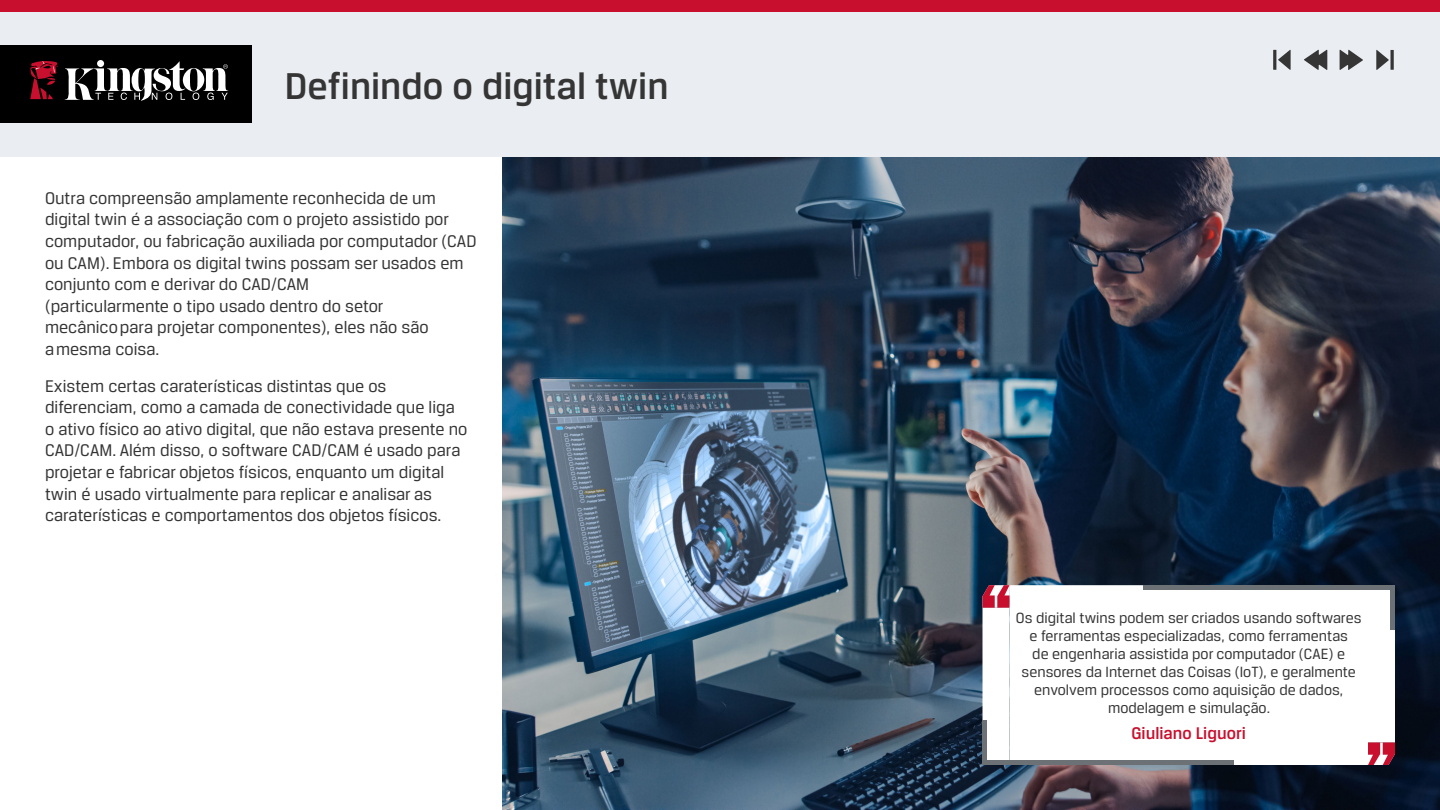
<style>
.page{position:relative;width:1440px;height:810px;background:#fff}
.page>*{position:absolute;margin:0;border:0;box-sizing:border-box;transform-origin:0 0}
.t1{font:500 39.75px "Breuer Text";color:#353535}
.t2{font:18px/21.6px "Breuer Text";color:#353535}
.t3{font:500 18px "Breuer Text";color:#c8102e}
.t4{font:15.75px/18px "Breuer Text";color:#353535;text-align:center}
</style>
<div class="page">
<img style="left:502px;top:156px;width:938px;height:654px">
<div style="left:0;top:0;width:1440px;height:156px;background:#eaedf1"></div>
<div style="left:0;top:0;width:1440px;height:11px;background:#c8102e"></div>
<div style="left:0;top:45px;width:251px;height:78px;background:#000"></div>
<div style="left:97px;top:60px;width:7px;height:7px;background:#fff;border-radius:50%"></div>
<svg style="left:65px;top:62px;width:163px;height:39px"></svg>
<svg style="left:30px;top:61px;width:28px;height:39px"></svg>
<svg style="left:1304px;top:50px;width:23px;height:20px"></svg>
<svg style="left:1340px;top:50px;width:23px;height:20px"></svg>
<svg style="left:1273px;top:50px;width:18px;height:20px"></svg>
<svg style="left:1376px;top:50px;width:18px;height:20px"></svg>
<svg style="left:982px;top:585px;width:413px;height:180px"></svg>
<svg style="left:982px;top:585px;width:28px;height:23px"></svg>
<div style="left:1143px;top:585px;width:225px;height:5px;background:#6c7175"></div>
<div style="left:1368px;top:585px;width:27px;height:5px;background:#6c7175"></div>
<div style="left:1390px;top:585px;width:5px;height:23px;background:#6c7175"></div>
<div style="left:982px;top:720px;width:5px;height:22px;background:#6c7175"></div>
<div style="left:1390px;top:608px;width:5px;height:22px;background:#6c7175"></div>
<div style="left:982px;top:760px;width:28px;height:5px;background:#6c7175"></div>
<div style="left:982px;top:742px;width:5px;height:23px;background:#6c7175"></div>
<div style="left:1010px;top:760px;width:224px;height:5px;background:#6c7175"></div>
<svg style="left:1368px;top:742px;width:27px;height:23px"></svg>
<h1 class="t1" style="left:285px;top:64px;width:385px">Definindo o digital twin</h1>
<p class="t2" style="left:45px;top:187px;width:433px">Outra compreensão amplamente reconhecida de um digital twin é a associação com o projeto assistido por computador, ou fabricação auxiliada por computador (CAD ou CAM). Embora os digital twins possam ser usados em conjunto com e derivar do CAD/CAM<br>(particularmente o tipo usado dentro do setor<br>mecânico para projetar componentes), eles não são<br>a mesma coisa.</p>
<p class="t2" style="left:45px;top:375px;width:424px">Existem certas caraterísticas distintas que os diferenciam, como a camada de conectividade que liga o ativo físico ao ativo digital, que não estava presente no CAD/CAM. Além disso, o software CAD/CAM é usado para projetar e fabricar objetos físicos, enquanto um digital twin é usado virtualmente para replicar e analisar as caraterísticas e comportamentos dos objetos físicos.</p>
<p class="t4" style="left:1016px;top:609px;width:347px">Os digital twins podem ser criados usando softwares e ferramentas especializadas, como ferramentas<br>de engenharia assistida por computador (CAE) e sensores da Internet das Coisas (IoT), e geralmente envolvem processos como aquisição de dados, modelagem e simulação.</p>
<p class="t3" style="left:1131px;top:723px;width:116px">Giuliano Liguori</p>
</div>
